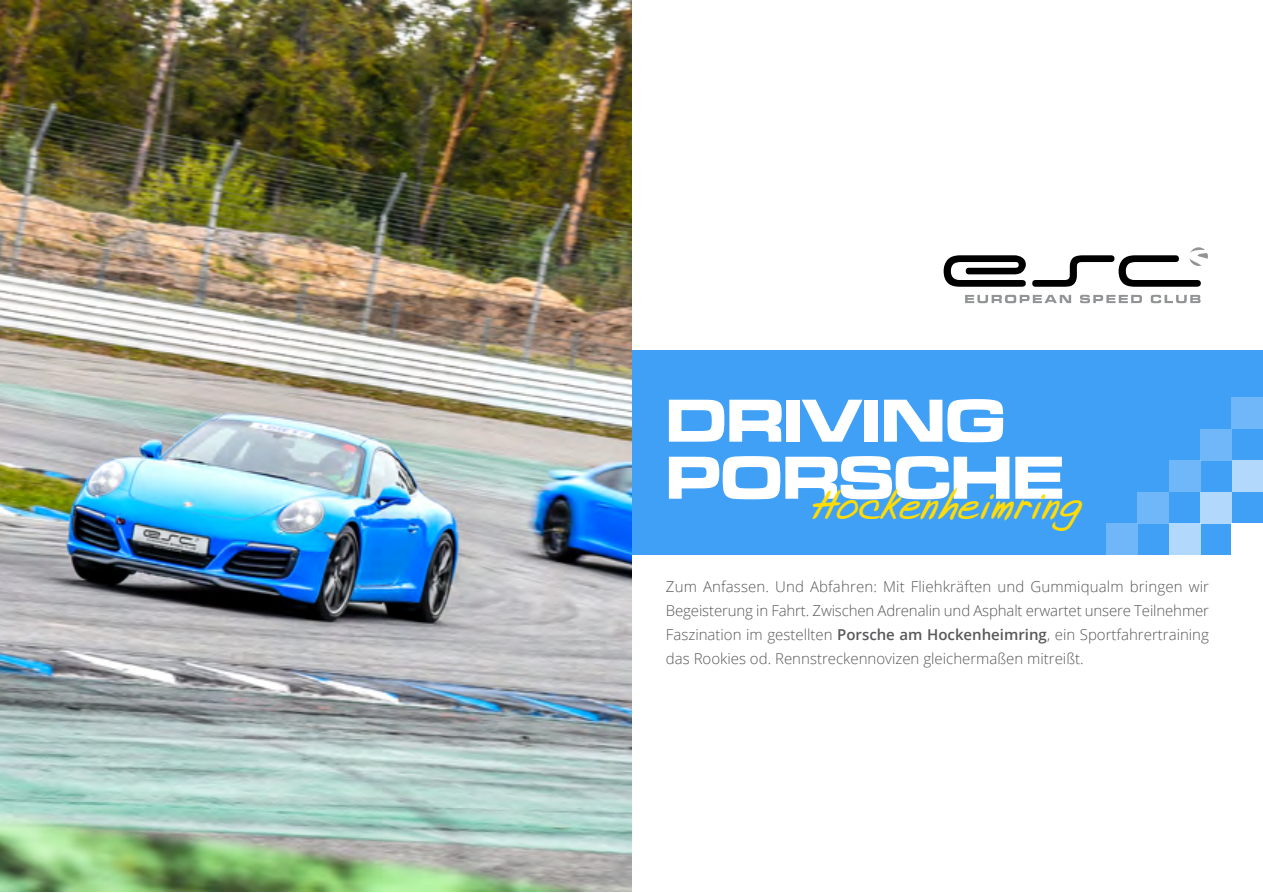
<style>
.page{position:relative;width:1263px;height:893px;background:#fff}
.page>*{position:absolute;margin:0;border:0;box-sizing:border-box;transform-origin:0 0}
.t1{font:63px/57px "Microgramma D Bold Exte";color:#fff}
.t2{font:40.8px "Adelyne";color:#ffdc07}
.t3{font:300 15px/24px "Open Sans";color:#58585a;text-align:justify}
.s1{font-weight:600}
</style>
<div class="page">
<div style="left:631px;top:351px;width:632px;height:204px;background:#40a0f6"></div>
<div style="left:1232px;top:523px;width:31px;height:32px;background:#fff"></div>
<div style="left:1201px;top:492px;width:31px;height:31px;background:#b2d9fb"></div>
<div style="left:1232px;top:460px;width:31px;height:32px;background:#b2d9fb"></div>
<div style="left:1201px;top:429px;width:31px;height:31px;background:#6fb7f8"></div>
<div style="left:1231px;top:398px;width:32px;height:31px;background:#6fb7f8"></div>
<div style="left:1169px;top:523px;width:32px;height:32px;background:#b2d9fb"></div>
<div style="left:1169px;top:460px;width:32px;height:32px;background:#6fb7f8"></div>
<div style="left:1138px;top:492px;width:31px;height:31px;background:#6fb7f8"></div>
<div style="left:1106px;top:523px;width:32px;height:32px;background:#6fb7f8"></div>
<svg style="left:944px;top:247px;width:264px;height:40px"></svg>
<svg style="left:965px;top:295px;width:235px;height:8px"></svg>
<img style="left:0;top:0;width:631px;height:892px">
<h1 class="t1" style="left:666px;top:390px;width:399px">DRIVING<br>PORSCHE</h1>
<h2 class="t2" style="left:810px;top:485px;width:274px">Hockenheimring</h2>
<p class="t3" style="left:666px;top:574px;width:545px">Zum Anfassen. Und Abfahren: Mit Fliehkräften und Gummiqualm bringen wir Begeisterung in Fahrt. Zwischen Adrenalin und Asphalt erwartet unsere Teilnehmer Faszination im gestellten <span class="s1">Porsche am Hockenheimring</span>, ein Sportfahrertraining das Rookies od. Rennstreckennovizen gleichermaßen mitreißt.</p>
</div>
